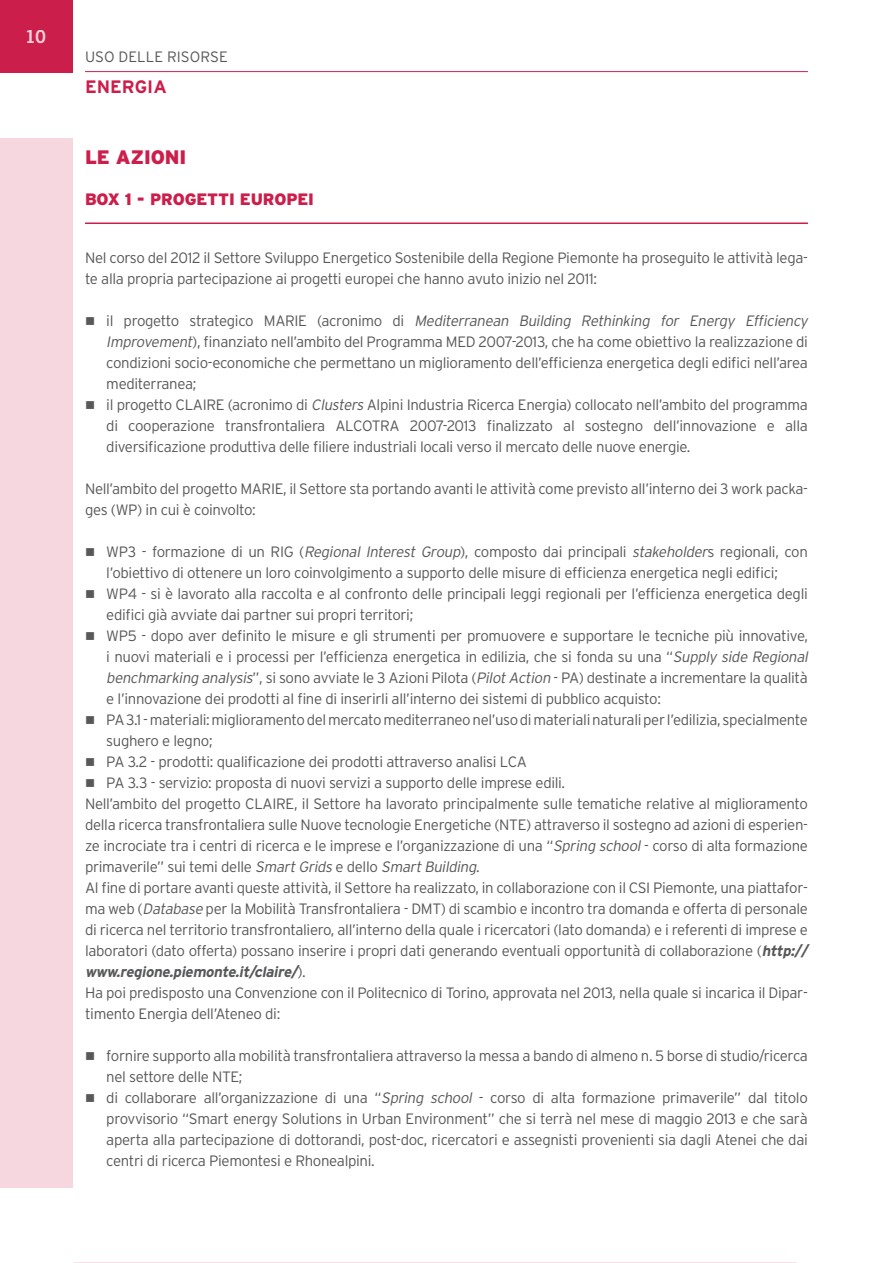
<style>
.page{position:relative;width:893px;height:1263px;background:#fff}
.page>*{position:absolute;margin:0;border:0;box-sizing:border-box;transform-origin:0 0}
.t1{font:900 19.5px "Interstate";letter-spacing:-.01em;color:#cc1e4b}
.t2{font:700 18px "Interstate";color:#cc1e4b}
.t3{font:18px "Trade Gothic Bold Two";color:#fff}
.t4{font:900 16.5px "Interstate";letter-spacing:-.01em;color:#cc1e4b}
.t5{font:300 15px/21px "Interstate";letter-spacing:-.025em;color:#57585a}
.t6{font:italic 700 15px "Interstate";color:#57585a}
.t7{font:300 15px "Interstate";color:#57585a}
.s1{font-style:italic}
.s2{font-weight:700;font-style:italic}
.s3{font-weight:300;font-style:normal}
</style>
<div class="page">
<div style="left:0;top:0;width:72px;height:72px;background:#cc1e4b"></div>
<hr style="left:85px;top:71px;width:723px;height:1px;background:#cc1e4b">
<hr style="left:74px;top:1262px;width:723px;height:1px;background:#cc1e4b">
<div style="left:0;top:138px;width:72px;height:1050px;background:#f6d7df"></div>
<hr style="left:85px;top:222px;width:723px;height:2px;background:#cc1e4b">
<p class="t3" style="left:24px;top:26px;width:23px">10</p>
<p class="t7" style="left:85px;top:49px;width:144px">uso delle risorse</p>
<p class="t2" style="left:85px;top:77px;width:83px">ENERGIA</p>
<h1 class="t1" style="left:85px;top:146px;width:103px">LE AZIONI</h1>
<p class="t4" style="left:85px;top:189px;width:99px">BOX 1 - PROGETTI</p>
<p class="t4" style="left:240px;top:189px;width:45px">EUROPEI</p>
<p class="t5" style="left:85px;top:247px;width:724px">Nel corso del 2012 il Settore Sviluppo Energetico Sostenibile della Regione Piemonte ha proseguito le attività lega&shy;te alla propria partecipazione ai progetti europei che hanno avuto inizio nel 2011:</p>
<p class="t5" style="left:106px;top:310px;width:706px">i l p ro g e t t o s t ra t e g i c o M A R I E (a c ro n i m o d i <span class="s1">Mediterranean Building Rethinking for Energy Efficiency Improvement</span>), finanziato nell’ambito del Programma MED 2007-2013, che ha come obiettivo la realizzazione di condizioni socio-economiche che permettano un miglioramento dell’efficienza energetica degli edifici nell’area mediterranea;<br>il progetto CLAIRE (acronimo di <span class="s1">Clusters</span> Alpini Industria Ricerca Energia) collocato nell’ambito del programma di cooperazione transfrontaliera ALCOTRA 2007-2013 finalizzato al sostegno dell’innovazione e alla diversificazione produttiva delle filiere industriali locali verso il mercato delle nuove energie.</p>
<p class="t5" style="left:85px;top:478px;width:724px">Nell’ambito del progetto MARIE, il Settore sta portando avanti le attività come previsto all’interno dei 3 work packa&shy;ges (WP) in cui è coinvolto:</p>
<p class="t5" style="left:106px;top:541px;width:703px">WP3 - formazione di un RIG (<span class="s1">Regional Interest Group</span>), composto dai principali <span class="s1">stakeholder</span>s regionali, con</p>
<p class="t5" style="left:106px;top:562px;width:673px">l’obiettivo di ottenere un loro coinvolgimento a supporto delle misure di efficienza energetica negli edifici;</p>
<p class="t5" style="left:106px;top:583px;width:703px">WP4 - si è lavorato alla raccolta e al confronto delle principali leggi regionali per l’efficienza energetica degli</p>
<p class="t5" style="left:106px;top:604px;width:308px">edifici già avviate dai partner sui propri territori;</p>
<p class="t5" style="left:106px;top:625px;width:703px">WP5 - dopo aver definito le misure e gli strumenti per promuovere e supportare le tecniche più innovative,</p>
<p class="t5" style="left:106px;top:646px;width:706px">i nuovi materiali e i processi per l’efficienza energetica in edilizia, che si fonda su una “<span class="s1">Supply side Regional</span></p>
<p class="t5" style="left:106px;top:667px;width:703px"><span class="s1">benchmarking analysis</span>”, si sono avviate le 3 Azioni Pilota (<span class="s1">PilotAction</span> - PA) destinate a incrementare la qualità</p>
<p class="t5" style="left:106px;top:688px;width:556px">e l’innovazione dei prodotti al fine di inserirli all’interno dei sistemi di pubblico acquisto:</p>
<p class="t5" style="left:106px;top:709px;width:703px">PA 3.1 - materiali: miglioramento del mercato mediterraneo nel’uso di materiali naturali per l’edilizia, specialmente</p>
<p class="t5" style="left:106px;top:730px;width:108px">sughero e legno;</p>
<p class="t5" style="left:106px;top:751px;width:422px">PA 3.2 - prodotti: qualificazione dei prodotti attraverso analisi LCA</p>
<p class="t5" style="left:106px;top:772px;width:460px">PA 3.3 - servizio: proposta di nuovi servizi a supporto delle imprese edili.</p>
<p class="t5" style="left:85px;top:793px;width:724px">Nell’ambito del progetto CLAIRE, il Settore ha lavorato principalmente sulle tematiche relative al miglioramento</p>
<p class="t5" style="left:85px;top:814px;width:724px">della ricerca transfrontaliera sulle Nuove tecnologie Energetiche (NTE) attraverso il sostegno ad azioni di esperien-</p>
<p class="t5" style="left:85px;top:835px;width:724px">ze incrociate tra i centri di ricerca e le imprese e l’organizzazione di una “<span class="s1">Spring school</span>- corso di alta formazione</p>
<p class="t5" style="left:85px;top:856px;width:396px">primaverile” sui temi delle <span class="s1">SmartGrids</span> e dello <span class="s1">SmartBuilding</span>.</p>
<p class="t5" style="left:85px;top:877px;width:724px">Al fine di portare avanti queste attività, il Settore ha realizzato, in collaborazione con il CSI Piemonte, una piattafor-</p>
<p class="t5" style="left:85px;top:898px;width:724px">ma web (<span class="s1">Database</span> per la Mobilità Transfrontaliera - DMT) di scambio e incontro tra domanda e offerta di personale</p>
<p class="t5" style="left:85px;top:919px;width:724px">di ricerca nel territorio transfrontaliero, all’interno della quale i ricercatori (lato domanda) e i referenti di imprese e</p>
<p class="t5" style="left:85px;top:940px;width:727px">laboratori (dato offerta) possano inserire i propri dati generando eventuali opportunità di collaborazione (<span class="s2">http://</span></p>
<p class="t6" style="left:85px;top:963px;width:222px">www.regione.piemonte.it/claire/<span class="s3">) .</span></p>
<p class="t5" style="left:85px;top:982px;width:724px">Ha poi predisposto una Convenzione con il Politecnico di Torino, approvata nel 2013, nella quale si incarica il Dipar-</p>
<p class="t5" style="left:85px;top:1003px;width:197px">timento Energia dell’Ateneo di:</p>
<p class="t5" style="left:106px;top:1045px;width:703px">fornire supporto alla mobilità transfrontaliera attraverso la messa a bando di almeno n. 5 borse di studio/ricerca nel settore delle NTE;<br>di collaborare all’organizzazione di una “<span class="s1">Spring school</span> - corso di alta formazione primaverile” dal titolo provvisorio “Smart energy Solutions in Urban Environment” che si terrà nel mese di maggio 2013 e che sarà aperta alla partecipazione di dottorandi, post-doc, ricercatori e assegnisti provenienti sia dagli Atenei che dai centri di ricerca Piemontesi e Rhonealpini.</p>
</div>
